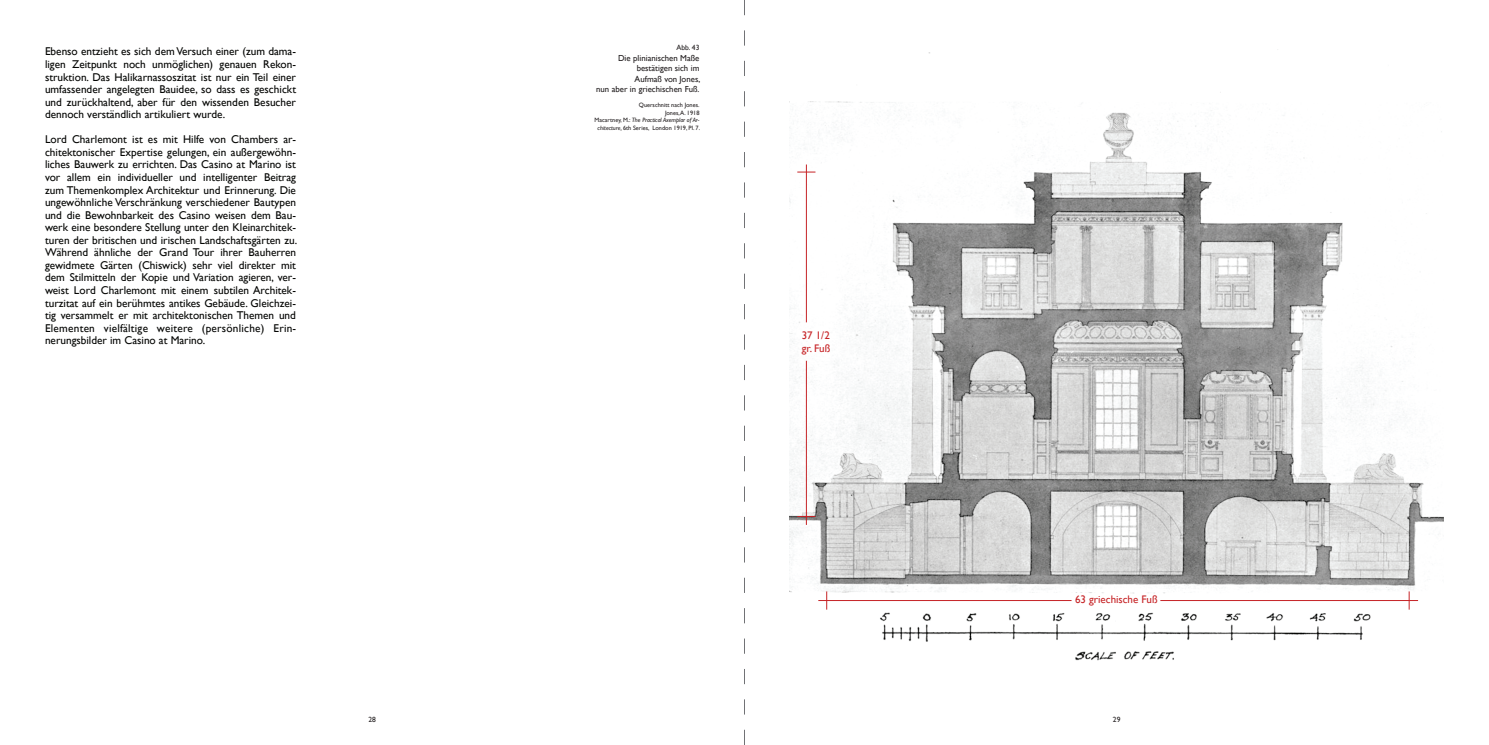
<style>
.page{position:relative;width:1489px;height:745px;background:#fff}
.page>*{position:absolute;margin:0;border:0;box-sizing:border-box;transform-origin:0 0}
.t1{font:11.25px/12.5px "Gill Sans";color:#040503;text-align:justify}
.t2{font:11px/13.1px "Gill Sans";color:#c62326}
.t3{font:8.75px/10.5px "Gill Sans";color:#231f20;text-align:right}
.t4{font:7.5px "Gill Sans";color:#231f20}
.t5{font:6.25px/7.5px "Gill Sans";color:#231f20;text-align:right}
.s1{font-style:italic}
</style>
<div class="page">
<svg style="left:744px;top:0;width:1px;height:744px"></svg>
<img style="left:789px;top:49px;width:654px;height:612px">
<svg style="left:826px;top:591px;width:1px;height:18px"></svg>
<svg style="left:1408px;top:591px;width:1px;height:18px"></svg>
<hr style="left:818px;top:599px;width:253px;height:1px;background:#c62326">
<svg style="left:797px;top:516px;width:18px;height:1px"></svg>
<hr style="left:806px;top:360px;width:1px;height:164px;background:#c62326">
<svg style="left:797px;top:171px;width:18px;height:1px"></svg>
<hr style="left:806px;top:164px;width:1px;height:158px;background:#c62326">
<hr style="left:1160px;top:599px;width:257px;height:1px;background:#c62326">
<p class="t1" style="left:45px;top:45px;width:253px">Ebenso entzieht es sich dem Versuch einer (zum dama&shy;ligen Zeitpunkt noch unmöglichen) genauen Rekon&shy;struktion. Das Halikarnassoszitat ist nur ein Teil einer umfassender angelegten Bauidee, so dass es geschickt und zurückhaltend, aber für den wissenden Besucher dennoch verständlich artikuliert wurde.</p>
<p class="t1" style="left:45px;top:133px;width:254px">Lord Charlemont ist es mit Hilfe von Chambers ar&shy;chitektonischer Expertise gelungen, ein außergewöhn&shy;liches Bauwerk zu errichten. Das Casino at Marino ist vor allem ein individueller und intelligenter Beitrag zum Themenkomplex Architektur und Erinnerung. Die ungewöhnliche Verschränkung verschiedener Bautypen und die Bewohnbarkeit des Casino weisen dem Bau&shy;werk eine besondere Stellung unter den Kleinarchitek&shy;turen der britischen und irischen Landschaftsgärten zu.<br>Während ähnliche der Grand Tour ihrer Bauherren gewidmete Gärten (Chiswick) sehr viel direkter mit dem Stilmitteln der Kopie und Variation agieren, ver&shy;weist Lord Charlemont mit einem subtilen Architek&shy;turzitat auf ein berühmtes antikes Gebäude. Gleichzei&shy;tig versammelt er mit architektonischen Themen und Elementen vielfältige weitere (persönliche) Erin&shy;nerungsbilder im Casino at Marino.</p>
<p class="t4" style="left:368px;top:714px;width:9px">28</p>
<p class="t4" style="left:676px;top:43px;width:24px">Abb. 43</p>
<p class="t3" style="left:596px;top:52px;width:106px">Die plinianischen Maße bestätigen sich im<br>Aufmaß von Jones,<br>nun aber in griechischen Fuß.</p>
<p class="t5" style="left:594px;top:101px;width:107px">Querschnitt nach Jones.<br>Jones, A. 1918<br>Macartney, M.: <span class="s1">The Practical Axemplar of Ar&shy;chitecture,</span> 6th Series, London 1919, Pl. 7.</p>
<p class="t2" style="left:801px;top:328px;width:30px">37 1/2 gr. Fuß</p>
<p class="t2" style="left:1075px;top:592px;width:84px">63 griechische Fuß</p>
<p class="t4" style="left:1112px;top:714px;width:9px">29</p>
</div>
